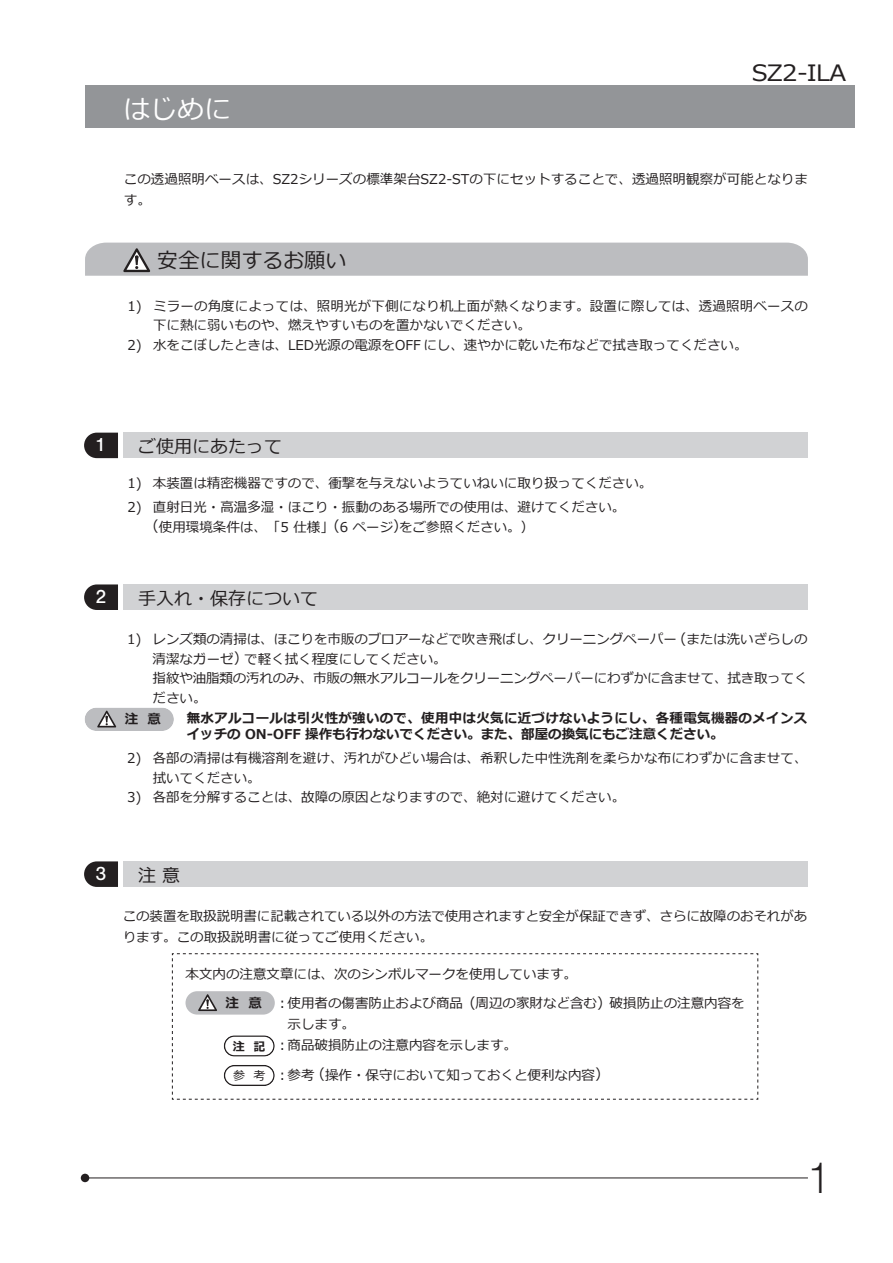
<style>
.page{position:relative;width:893px;height:1263px;background:#fff}
.page>*{position:absolute;margin:0;border:0;box-sizing:border-box;transform-origin:0 0}
.t1{font:42px "Olympus Leicht Normal";color:#231f20}
.t2{font:27px "Meiryo";color:#fff}
.t3{font:22.5px "Meiryo";letter-spacing:-.025em;color:#231f20;scale:1.1 1}
.t4{font:21px "Meiryo";color:#231f20}
.t5{font:18px "Meiryo";color:#231f20}
.t6{font:18px "Olympus Leicht Halbfett";color:#fff}
.t7{font:13.5px/19.5px "Meiryo";color:#231f20}
.t8{font:700 13.5px/16.2px "Meiryo";letter-spacing:.02em;color:#231f20}
.s1{font-weight:700;font-size:12px}
.s2{font-size:12px}
</style>
<div class="page">
<div style="left:81px;top:1174px;width:8px;height:8px;background:#231f20;border-radius:50%"></div>
<hr style="left:85px;top:1177px;width:723px;height:1px;background:#231f20">
<div style="left:85px;top:85px;width:770px;height:43px;background:#939598"></div>
<div style="left:85px;top:243px;width:723px;height:33px;background:#bcbdc0"></div>
<svg style="left:172px;top:953px;width:587px;height:147px"></svg>
<div style="left:123px;top:861px;width:684px;height:26px;background:#d1d2d4"></div>
<svg style="left:84px;top:861px;width:34px;height:26px"></svg>
<div style="left:85px;top:708px;width:89px;height:23px;background:#bcbdc0;border-radius:12px"></div>
<svg style="left:97px;top:711px;width:19px;height:16px"></svg>
<div style="left:123px;top:584px;width:685px;height:26px;background:#d1d2d4"></div>
<svg style="left:84px;top:584px;width:34px;height:26px"></svg>
<div style="left:123px;top:432px;width:685px;height:26px;background:#d1d2d4"></div>
<svg style="left:84px;top:433px;width:34px;height:25px"></svg>
<h2 class="t2" style="left:123px;top:90px;width:109px">はじめに</h2>
<h3 class="t3" style="left:752px;top:57px;width:87px">SZ2-ILA</h3>
<p class="t7" style="left:124px;top:169px;width:686px;line-height:21px">この透過照明ベースは、SZ2シリーズの標準架台SZ2-STの下にセットすることで、透過照明観察が可能となります。</p>
<h3 class="t4" style="left:157px;top:246px;width:190px">安全に関するお願い</h3>
<p class="t7" style="left:153px;top:297px;width:656px;text-indent:-26px">1) ミラーの角度によっては、照明光が下側になり机上面が熱くなります。設置に際しては、透過照明ベースの下に熱に弱いものや、燃えやすいものを置かないでください。</p>
<p class="t7" style="left:128px;top:336px;width:621px">2) 水をこぼしたときは、LED光源の電源をOFF にし、速やかに乾いた布などで拭き取ってください。</p>
<h3 class="t6" style="left:96px;top:434px;width:12px">1</h3>
<h3 class="t5" style="left:138px;top:434px;width:145px">ご使用にあたって</h3>
<p class="t7" style="left:127px;top:474px;width:527px">1) 本装置は精密機器ですので、衝撃を与えないようていねいに取り扱ってください。</p>
<p class="t7" style="left:153px;top:498px;width:474px;text-indent:-26px">2) 直射日光・高温多湿・ほこり・振動のある場所での使用は、避けてください。(使用環境条件は、「5 仕様」(6 ページ)をご参照ください。）</p>
<h3 class="t6" style="left:96px;top:586px;width:12px">2</h3>
<h3 class="t5" style="left:138px;top:585px;width:181px">手入れ・保存について</h3>
<p class="t7" style="left:153px;top:630px;width:657px;text-indent:-26px">1) レンズ類の清掃は、ほこりを市販のブロアーなどで吹き飛ばし、クリーニングペーパー (または洗いざらしの清潔なガーゼ) で軽く拭く程度にしてください。<br>指紋や油脂類の汚れのみ、市販の無水アルコールをクリーニングペーパーにわずかに含ませて、拭き取ってください。</p>
<p class="t8" style="left:187px;top:711px;width:622px">無水アルコールは引火性が強いので、使用中は火気に近づけないようにし、各種電気機器のメインスイッチの ON-OFF 操作も行わないでください。また、部屋の換気にもご注意ください。</p>
<p class="t7" style="left:153px;top:749px;width:656px;text-indent:-26px">2) 各部の清掃は有機溶剤を避け、汚れがひどい場合は、希釈した中性洗剤を柔らかな布にわずかに含ませて、拭いてください。</p>
<p class="t7" style="left:127px;top:788px;width:500px">3) 各部を分解することは、故障の原因となりますので、絶対に避けてください。</p>
<p class="t8" style="left:125px;top:712px;width:38px">注 意</p>
<h3 class="t6" style="left:96px;top:863px;width:12px">3</h3>
<h3 class="t5" style="left:138px;top:862px;width:44px">注 意</h3>
<p class="t7" style="left:123px;top:906px;width:686px;line-height:21px">この装置を取扱説明書に記載されている以外の方法で使用されますと安全が保証できず、さらに故障のおそれがあります。この取扱説明書に従ってご使用ください。</p>
<p class="t7" style="left:185px;top:965px;width:393px">本文内の注意文章には、次のシンボルマークを使用しています。</p>
<p class="t8" style="left:226px;top:996px;width:38px">注 意</p>
<p class="t7" style="left:279px;top:994px;width:467px">: 使用者の傷害防止および商品 (周辺の家財など含む) 破損防止の注意内容を</p>
<p class="t7" style="left:288px;top:1015px;width:69px">示します。</p>
<p class="t7" style="left:233px;top:1036px;width:286px"><span class="s1">注 記</span> : 商品破損防止の注意内容を示します。</p>
<p class="t7" style="left:233px;top:1066px;width:369px"><span class="s2">参 考</span> : 参考 (操作・保守において知っておくと便利な内容)</p>
<h1 class="t1" style="left:809px;top:1153px;width:24px">1</h1>
</div>
